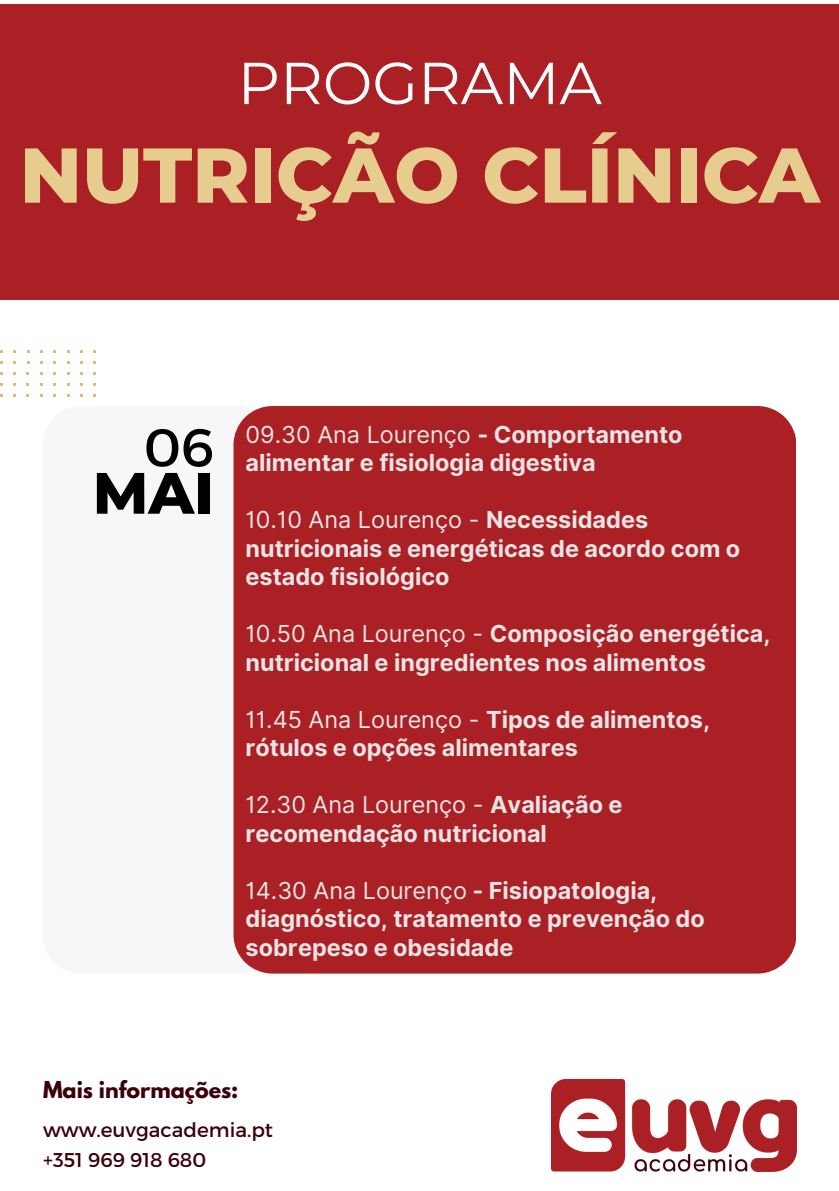
<style>
.page{position:relative;width:839px;height:1191px;background:#fff}
.page>*{position:absolute;margin:0;border:0;box-sizing:border-box;transform-origin:0 0}
.t1{font:800 77.4px "Montserrat";color:#e6cc8e}
.t2{font:59px "Montserrat";color:#fff}
.t3{font:800 58.2px "Montserrat";color:#000}
.t4{font:53.6px "Montserrat";color:#000}
.t5{font:700 23.4px/28.4px "Inter";color:#e4e4e4}
.t6{font:700 20.6px "League Spartan";color:#3b000a}
.t7{font:20px/30.8px "Montserrat";color:#3b000a}
.s1{font-weight:400}
</style>
<div class="page">
<div style="left:0;top:5px;width:838px;height:295px;background:#ab2025"></div>
<div style="left:233px;top:406px;width:563px;height:567px;background:#ab2025"></div>
<img style="left:551px;top:1080px;width:245px;height:92px">
<h2 class="t2" style="left:237px;top:47px;width:366px">PROGRAMA</h2>
<h1 class="t1" style="left:20px;top:128px;width:801px">NUTRIÇÃO CLÍNICA</h1>
<h3 class="t4" style="left:144px;top:413px;width:72px">06</h3>
<h3 class="t3" style="left:93px;top:457px;width:123px">MAI</h3>
<p class="t5" style="left:245px;top:420px;width:438px"><span class="s1">09.30 Ana Lourenço</span> - Comportamento alimentar e fisiologia digestiva</p>
<p class="t5" style="left:245px;top:506px;width:496px"><span class="s1">10.10 Ana Lourenço -</span> Necessidades nutricionais e energéticas de acordo com o estado fisiológico</p>
<p class="t5" style="left:245px;top:620px;width:526px"><span class="s1">10.50 Ana Lourenço -</span> Composição energética, nutricional e ingredientes nos alimentos</p>
<p class="t5" style="left:245px;top:705px;width:466px"><span class="s1">11.45 Ana Lourenço -</span> Tipos de alimentos, rótulos e opções alimentares</p>
<p class="t5" style="left:245px;top:791px;width:378px"><span class="s1">12.30 Ana Lourenço -</span> Avaliação e recomendação nutricional</p>
<p class="t5" style="left:245px;top:876px;width:460px"><span class="s1">14.30 Ana Lourenço</span> - Fisiopatologia, diagnóstico, tratamento e prevenção do sobrepeso e obesidade</p>
<p class="t6" style="left:43px;top:1079px;width:197px">Mais informações:</p>
<p class="t7" style="left:43px;top:1113px;width:231px">www.euvgacademia.pt +351 969 918 680</p>
</div>
